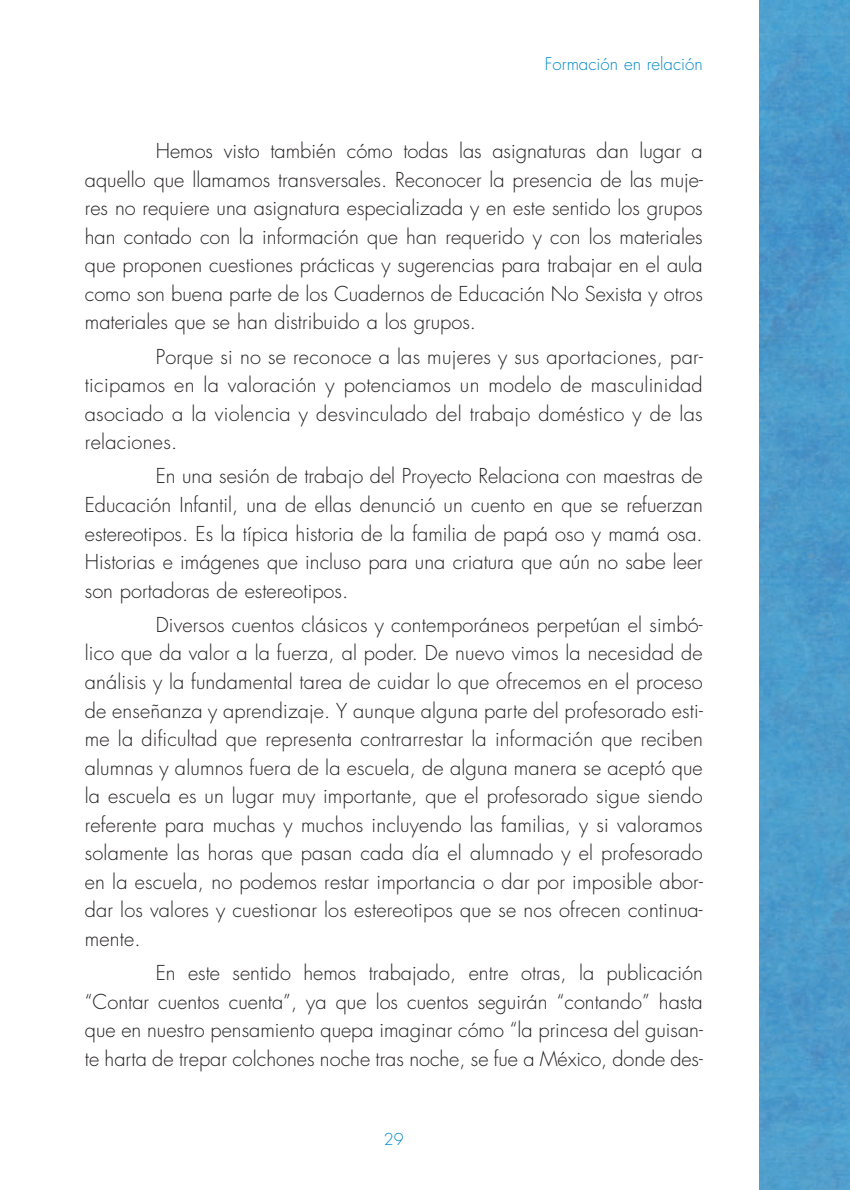
<style>
.page{position:relative;width:850px;height:1190px;background:#fff}
.page>*{position:absolute;margin:0;border:0;box-sizing:border-box;transform-origin:0 0}
.t1{font:300 20px/28.6px "Futura";color:#231f20;text-align:justify}
.t2{font:300 17px "Futura";color:#0388c9}
.t3{font:300 16px "Futura";color:#0388c9}
</style>
<div class="page">
<img style="left:759px;top:0;width:91px;height:1190px">
<p class="t2" style="left:545px;top:56px;width:159px">Formación en relación</p>
<p class="t1" style="left:85px;top:138px;width:620px;text-indent:71px">Hemos visto también cómo todas las asignaturas dan lugar a aquello que llamamos transversales. Reconocer la presencia de las muje&shy;res no requiere una asignatura especializada y en este sentido los grupos han contado con la información que han requerido y con los materiales que proponen cuestiones prácticas y sugerencias para trabajar en el aula como son buena parte de los Cuadernos de Educación No Sexista y otros materiales que se han distribuido a los grupos.</p>
<p class="t1" style="left:85px;top:344px;width:619px;text-indent:71px">Porque si no se reconoce a las mujeres y sus aportaciones, par&shy;ticipamos en la valoración y potenciamos un modelo de masculinidad asociado a la violencia y desvinculado del trabajo doméstico y de las relaciones.</p>
<p class="t1" style="left:85px;top:464px;width:620px;text-indent:71px">En una sesión de trabajo del Proyecto Relaciona con maestras de Educación Infantil, una de ellas denunció un cuento en que se refuerzan estereotipos. Es la típica historia de la familia de papá oso y mamá osa.<br>Historias e imágenes que incluso para una criatura que aún no sabe leer son portadoras de estereotipos.</p>
<p class="t1" style="left:85px;top:612px;width:619px;text-indent:71px">Diversos cuentos clásicos y contemporáneos perpetúan el simbó&shy;lico que da valor a la fuerza, al poder. De nuevo vimos la necesidad de análisis y la fundamental tarea de cuidar lo que ofrecemos en el proceso de enseñanza y aprendizaje. Y aunque alguna parte del profesorado esti&shy;me la dificultad que representa contrarrestar la información que reciben alumnas y alumnos fuera de la escuela, de alguna manera se aceptó que la escuela es un lugar muy importante, que el profesorado sigue siendo referente para muchas y muchos incluyendo las familias, y si valoramos solamente las horas que pasan cada día el alumnado y el profesorado en la escuela, no podemos restar importancia o dar por imposible abor&shy;dar los valores y cuestionar los estereotipos que se nos ofrecen continua&shy;mente.</p>
<p class="t1" style="left:85px;top:960px;width:620px;text-indent:71px">En este sentido hemos trabajado, entre otras, la publicación “Contar cuentos cuenta”, ya que los cuentos seguirán “contando” hasta que en nuestro pensamiento quepa imaginar cómo “la princesa del guisan&shy;te harta de trepar colchones noche tras noche, se fue a México, donde des-</p>
<p class="t3" style="left:384px;top:1132px;width:21px">29</p>
</div>
